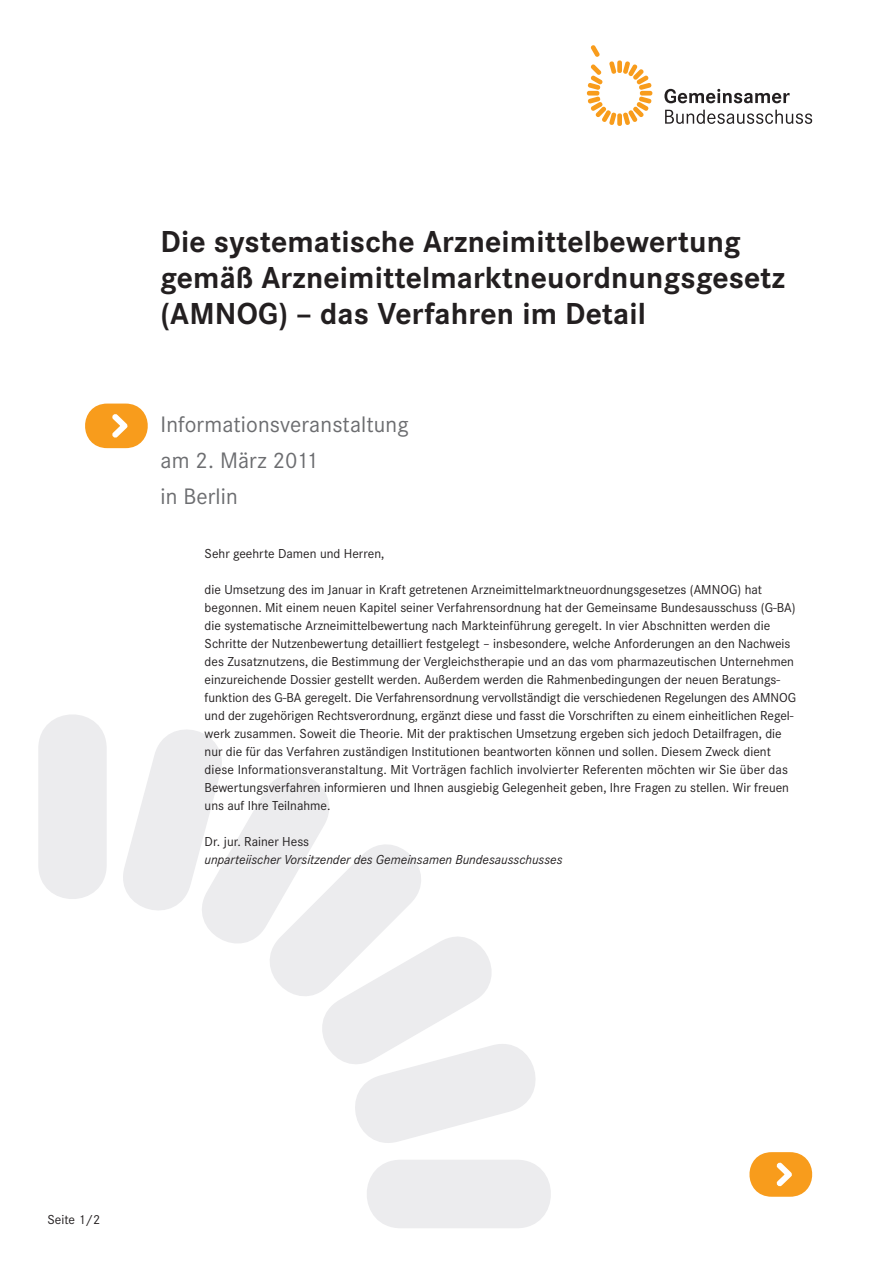
<style>
.page{position:relative;width:893px;height:1263px;background:#fff}
.page>*{position:absolute;margin:0;border:0;box-sizing:border-box;transform-origin:0 0}
.t1{font:700 31.5px/36px "Corporate S";letter-spacing:.005em;color:#231f20}
.t2{font:23.25px/36px "Corporate S";letter-spacing:.005em;color:#6c6d70}
.t3{font:13.5px/18px "Corporate S";color:#231f20}
.t4{font:italic 13.5px "Corporate S";color:#231f20}
</style>
<div class="page">
<svg style="left:367px;top:1160px;width:184px;height:68px;background:#ededef"></svg>
<svg style="left:123px;top:729px;width:413px;height:414px"></svg>
<svg style="left:38px;top:715px;width:69px;height:184px;background:#ededef"></svg>
<svg style="left:586px;top:45px;width:67px;height:81px"></svg>
<svg style="left:665px;top:110px;width:147px;height:14px"></svg>
<svg style="left:664px;top:89px;width:126px;height:14px"></svg>
<svg style="left:85px;top:404px;width:63px;height:44px"></svg>
<svg style="left:749px;top:1152px;width:64px;height:45px"></svg>
<h1 class="t1" style="left:161px;top:224px;width:626px">Die systematische Arzneimittelbewertung gemäß Arzneimittelmarktneuordnungsgesetz (AMNOG) – das Verfahren im Detail</h1>
<h2 class="t2" style="left:161px;top:406px;width:250px">Informationsveranstaltung am 2. März 2011<br>in Berlin</h2>
<p class="t3" style="left:205px;top:545px;width:181px">Sehr geehrte Damen und Herren,</p>
<p class="t3" style="left:205px;top:581px;width:593px">die Umsetzung des im Januar in Kraft getretenen Arzneimittelmarktneuordnungsgesetzes (AMNOG) hat begonnen. Mit einem neuen Kapitel seiner Verfahrensordnung hat der Gemeinsame Bundesausschuss (G-BA) die systematische Arzneimittelbewertung nach Markteinführung geregelt. In vier Abschnitten werden die Schritte der Nutzenbewertung detailliert festgelegt – insbesondere, welche Anforderungen an den Nachweis des Zusatznutzens, die Bestimmung der Vergleichstherapie und an das vom pharmazeutischen Unternehmen einzureichende Dossier gestellt werden. Außerdem werden die Rahmenbedingungen der neuen Beratungs&shy;funktion des G-BA geregelt. Die Verfahrensordnung vervollständigt die verschiedenen Regelungen des AMNOG und der zugehörigen Rechtsverordnung, ergänzt diese und fasst die Vorschriften zu einem einheitlichen Regel&shy;werk zusammen. Soweit die Theorie. Mit der praktischen Umsetzung ergeben sich jedoch Detailfragen, die nur die für das Verfahren zuständigen Institutionen beantworten können und sollen. Diesem Zweck dient diese Informationsveranstaltung. Mit Vorträgen fachlich involvierter Referenten möchten wir Sie über das Bewertungsverfahren informieren und Ihnen ausgiebig Gelegenheit geben, Ihre Fragen zu stellen. Wir freuen uns auf Ihre Teilnahme.</p>
<p class="t3" style="left:205px;top:833px;width:106px">Dr. jur. Rainer Hess</p>
<p class="t4" style="left:205px;top:852px;width:359px">unparteiischer Vorsitzender des Gemeinsamen Bundesausschusses</p>
<p class="t3" style="left:47px;top:1210px;width:55px">Seite 1/2</p>
</div>
